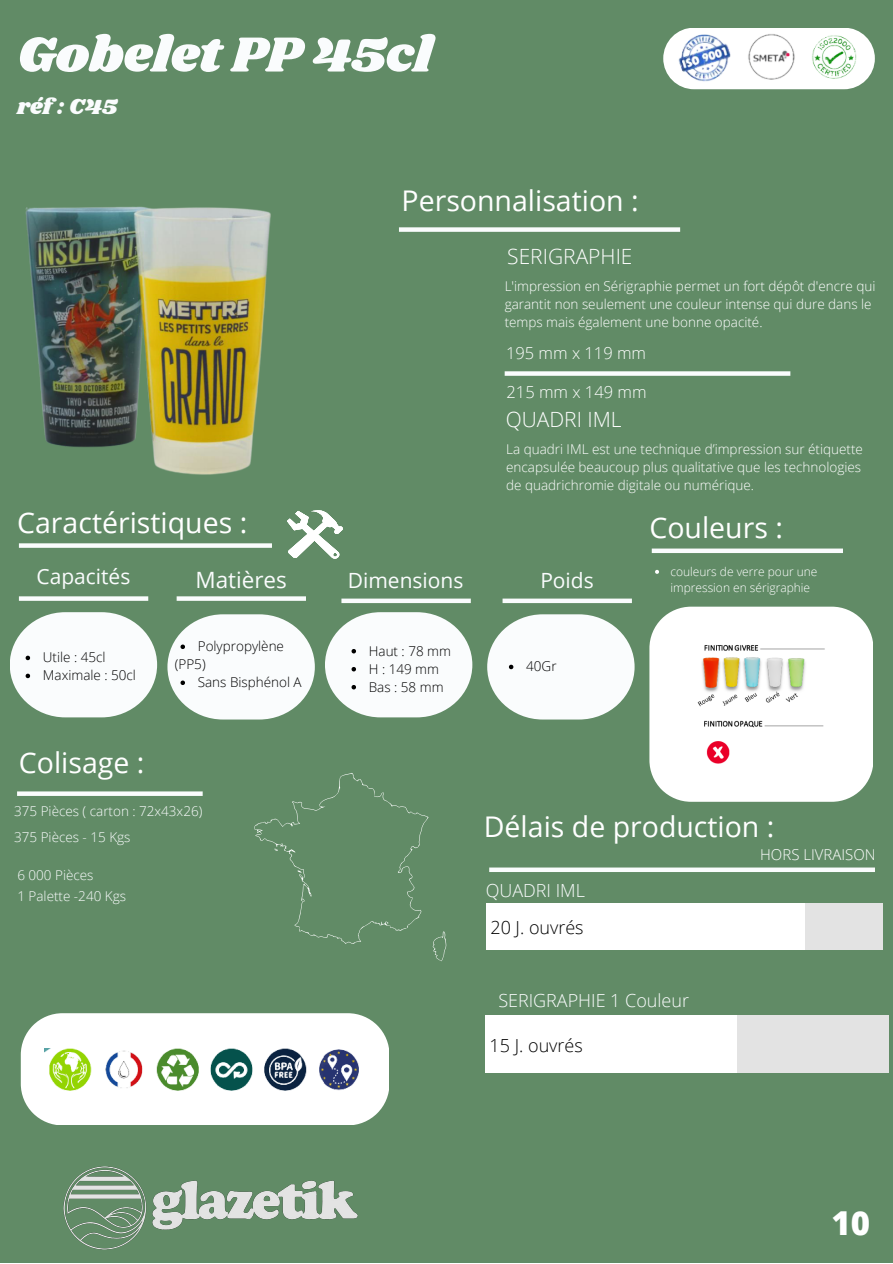
<style>
.page{position:relative;width:893px;height:1264px;background:#fff}
.page>*{position:absolute;margin:0;border:0;box-sizing:border-box;transform-origin:0 0}
.t1{font:51px "Shrikhand";color:#fafcfd}
.t2{font:800 33px "Open Sans";color:#fff}
.t3{font:28.5px "Open Sans";color:#fff}
.t4{font:22.5px "Open Sans";color:#fafcfd}
.t5{font:22.5px "Shrikhand";color:#fafcfd}
.t6{font:21px "Open Sans";color:#fafcfd}
.t7{font:300 21px "Open Sans";color:#fff}
.t8{font:300 18px "Open Sans";color:#fafcfd}
.t9{font:300 18px "Open Sans";color:#000}
.t10{font:300 16.5px "Open Sans";color:#fff}
.t11{font:300 15px "Open Sans";color:#fff}
.t12{font:300 13.5px/18px "Open Sans";color:#fff}
.t13{font:300 13.5px "Open Sans";color:#000}
.t14{font:300 13.5px "Open Sans";color:#fafcfd}
.t15{font:300 12px/16px "Open Sans";color:#fff}
</style>
<div class="page">
<div style="left:0;top:0;width:892px;height:1262px;background:#618b66"></div>
<svg style="left:649px;top:606px;width:224px;height:195px;background:#f3f6f3"></svg>
<div style="left:399px;top:227px;width:281px;height:5px;background:#fafcfd"></div>
<div style="left:504px;top:371px;width:286px;height:5px;background:#fafcfd"></div>
<div style="left:651px;top:548px;width:191px;height:5px;background:#fafcfd"></div>
<div style="left:19px;top:596px;width:129px;height:5px;background:#fafcfd"></div>
<svg style="left:10px;top:612px;width:147px;height:105px"></svg>
<svg style="left:287px;top:510px;width:56px;height:49px"></svg>
<div style="left:177px;top:596px;width:129px;height:5px;background:#fafcfd"></div>
<div style="left:341px;top:598px;width:130px;height:5px;background:#fafcfd"></div>
<svg style="left:325px;top:612px;width:147px;height:105px"></svg>
<div style="left:502px;top:598px;width:130px;height:5px;background:#fafcfd"></div>
<div style="left:19px;top:543px;width:253px;height:5px;background:#fafcfd"></div>
<div style="left:489px;top:867px;width:385px;height:5px;background:#fafcfd"></div>
<div style="left:486px;top:903px;width:392px;height:46px;background:#fff"></div>
<div style="left:804px;top:903px;width:78px;height:46px;background:#e3e3e3"></div>
<div style="left:485px;top:1015px;width:400px;height:58px;background:#fff"></div>
<div style="left:737px;top:1015px;width:152px;height:58px;background:#e3e3e3"></div>
<div style="left:17px;top:791px;width:186px;height:5px;background:#fafcfd"></div>
<svg style="left:254px;top:773px;width:192px;height:188px"></svg>
<div style="left:663px;top:28px;width:211px;height:61px;background:#fff;border-radius:31px"></div>
<img style="left:663px;top:28px;width:74px;height:62px">
<img style="left:737px;top:34px;width:43px;height:56px">
<img style="left:780px;top:31px;width:86px;height:59px">
<svg style="left:21px;top:1013px;width:368px;height:112px;background:#f5f8f5"></svg>
<img style="left:64px;top:1166px;width:293px;height:83px">
<img style="left:25px;top:206px;width:246px;height:269px">
<img style="left:685px;top:642px;width:162px;height:133px">
<img style="left:44px;top:1048px;width:322px;height:50px">
<svg style="left:655px;top:570px;width:4px;height:4px"></svg>
<svg style="left:487px;top:614px;width:147px;height:105px"></svg>
<svg style="left:167px;top:614px;width:148px;height:105px"></svg>
<p class="t1" style="left:17px;top:19px;width:416px">Gobelet PP 45cl</p>
<p class="t5" style="left:17px;top:91px;width:102px">réf : C45</p>
<p class="t3" style="left:401px;top:181px;width:239px">Personnalisation :</p>
<p class="t7" style="left:507px;top:242px;width:127px">SERIGRAPHIE</p>
<p class="t12" style="left:504px;top:277px;width:372px">L'impression en Sérigraphie permet un fort dépôt d'encre qui garantit non seulement une couleur intense qui dure dans le temps mais également une bonne opacité.</p>
<p class="t10" style="left:506px;top:342px;width:141px">195 mm x 119 mm</p>
<p class="t10" style="left:506px;top:380px;width:141px">215 mm x 149 mm</p>
<p class="t7" style="left:505px;top:405px;width:117px">QUADRI IML</p>
<p class="t3" style="left:17px;top:502px;width:231px">Caractéristiques :</p>
<p class="t12" style="left:506px;top:440px;width:358px">La quadri IML est une technique d’impression sur étiquette encapsulée beaucoup plus qualitative que les technologies de quadrichromie digitale ou numérique.</p>
<p class="t3" style="left:649px;top:508px;width:135px">Couleurs :</p>
<p class="t6" style="left:36px;top:561px;width:95px">Capacités</p>
<p class="t4" style="left:195px;top:564px;width:93px">Matières</p>
<p class="t6" style="left:348px;top:566px;width:117px">Dimensions</p>
<p class="t6" style="left:540px;top:566px;width:55px">Poids</p>
<p class="t13" style="left:43px;top:648px;width:64px">Utile : 45cl</p>
<p class="t13" style="left:43px;top:666px;width:95px">Maximale : 50cl</p>
<p class="t3" style="left:19px;top:742px;width:127px">Colisage :</p>
<p class="t13" style="left:198px;top:637px;width:88px">Polypropylène</p>
<p class="t13" style="left:198px;top:673px;width:105px">Sans Bisphénol A</p>
<p class="t13" style="left:175px;top:655px;width:32px">(PP5)</p>
<p class="t13" style="left:369px;top:641px;width:84px">Haut : 78 mm</p>
<p class="t13" style="left:369px;top:659px;width:72px">H : 149 mm</p>
<p class="t13" style="left:369px;top:677px;width:76px">Bas : 58 mm</p>
<p class="t13" style="left:526px;top:657px;width:32px">40Gr</p>
<p class="t15" style="left:670px;top:563px;width:149px">couleurs de verre pour une impression en sérigraphie</p>
<p class="t14" style="left:14px;top:801px;width:190px">375 Pièces ( carton : 72x43x26)</p>
<p class="t14" style="left:14px;top:827px;width:118px">375 Pièces - 15 Kgs</p>
<p class="t14" style="left:17px;top:866px;width:78px">6 000 Pièces</p>
<p class="t14" style="left:17px;top:886px;width:110px">1 Palette -240 Kgs</p>
<p class="t3" style="left:484px;top:806px;width:292px">Délais de production :</p>
<p class="t8" style="left:485px;top:878px;width:101px">QUADRI IML</p>
<p class="t9" style="left:490px;top:914px;width:95px">20 J. ouvrés</p>
<p class="t8" style="left:498px;top:988px;width:192px">SERIGRAPHIE 1 Couleur</p>
<p class="t9" style="left:489px;top:1032px;width:95px">15 J. ouvrés</p>
<p class="t11" style="left:760px;top:844px;width:117px">HORS LIVRAISON</p>
<p class="t2" style="left:831px;top:1199px;width:40px">10</p>
</div>
